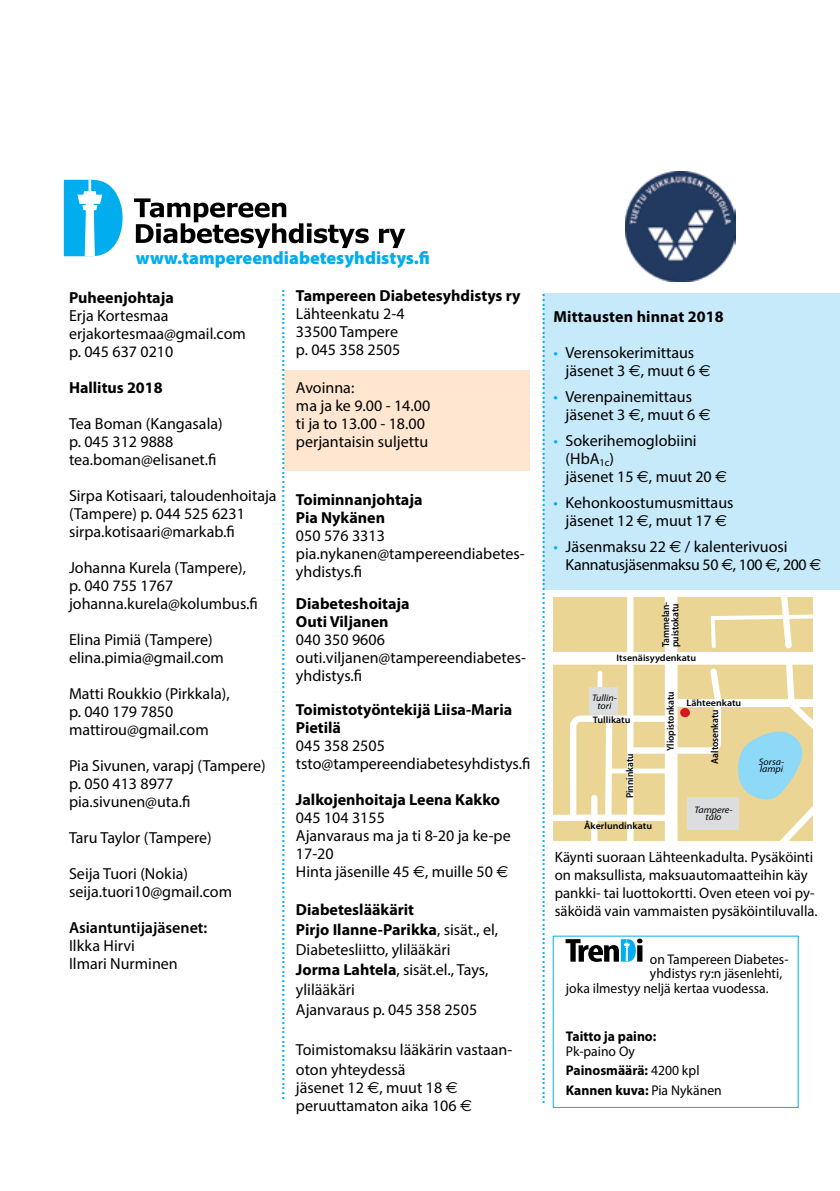
<style>
.page{position:relative;width:840px;height:1191px;background:#fff}
.page>*{position:absolute;margin:0;border:0;box-sizing:border-box;transform-origin:0 0}
.t1{font:18px "Myriad Pro";color:#00aeef}
.t2{font:900 18px "Myriad Pro";color:#00aeef}
.t3{font:16px/18px "Myriad Pro";color:#000}
.t4{font:700 16px/18px "Myriad Pro";color:#000}
.t5{font:600 16px "Myriad Pro";color:#000}
.t6{font:15px/18px "Myriad Pro";color:#000}
.t7{font:14px/19.4px "Myriad Pro";color:#000}
.t8{font:700 14px "Myriad Pro";color:#000}
.t9{font:600 10px/9.2px "Myriad Pro";color:#000;scale:.94 1}
.t10{font:600 9.4px "Myriad Pro";color:#000;scale:1.06 1}
.t11{font:italic 9.4px/7.8px "Myriad Pro";color:#000;text-align:center;scale:1.06 1}
.s1{font-family:"Euro Sans"}
.s2{font-weight:700}
.s3{color:#00aeef}
</style>
<div class="page">
<div style="left:284px;top:370px;width:246px;height:101px;background:#fee6d1"></div>
<div style="left:543px;top:293px;width:296px;height:297px;background:#c7eafb"></div>
<svg style="left:64px;top:180px;width:58px;height:76px"></svg>
<svg style="left:379px;top:229px;width:26px;height:19px"></svg>
<svg style="left:134px;top:198px;width:234px;height:50px"></svg>
<svg style="left:553px;top:597px;width:259px;height:244px"></svg>
<div style="left:686px;top:797px;width:52px;height:32px;background:#dcddde"></div>
<div style="left:589px;top:687px;width:28px;height:27px;background:#dcddde"></div>
<svg style="left:679px;top:708px;width:10px;height:9px"></svg>
<svg style="left:565px;top:938px;width:77px;height:24px"></svg>
<img style="left:625px;top:171px;width:110px;height:110px">
<p class="t2" style="left:136px;top:246px;width:295px">www.tampereendiabetesyhdistys.fi</p>
<p class="t4" style="left:296px;top:287px;width:226px">Tampereen Diabetesyhdistys ry</p>
<p class="t3" style="left:296px;top:304px;width:110px">Lähteenkatu 2-4<br>33500 Tampere p. 045 358 2505</p>
<p class="t3" style="left:296px;top:378px;width:136px">Avoinna:<br>ma ja ke 9.00 - 14.00 ti ja to 13.00 - 18.00 perjantaisin suljettu</p>
<p class="t1" style="left:299px;top:289px;width:812px;rotate:90deg">..............................................................................................................................................................................</p>
<p class="t1" style="left:559px;top:293px;width:812px;rotate:90deg">..............................................................................................................................................................................</p>
<p class="t4" style="left:69px;top:289px;width:106px">Puheenjohtaja</p>
<p class="t3" style="left:69px;top:307px;width:178px">Erja Kortesmaa erjakortesmaa@gmail.com p. 045 637 0210</p>
<p class="t4" style="left:69px;top:379px;width:95px">Hallitus 2018</p>
<p class="t3" style="left:69px;top:415px;width:155px">Tea Boman (Kangasala) p. 045 312 9888 tea.boman@elisanet.fi</p>
<p class="t3" style="left:69px;top:487px;width:209px">Sirpa Kotisaari, taloudenhoitaja (Tampere) p. 044 525 6231 sirpa.kotisaari@markab.fi</p>
<p class="t3" style="left:69px;top:559px;width:190px">Johanna Kurela (Tampere), p. 040 755 1767 johanna.kurela@kolumbus.fi</p>
<p class="t3" style="left:69px;top:631px;width:156px">Elina Pimiä (Tampere) elina.pimia@gmail.com</p>
<p class="t3" style="left:69px;top:685px;width:162px">Matti Roukkio (Pirkkala), p. 040 179 7850 mattirou@gmail.com</p>
<p class="t3" style="left:69px;top:757px;width:198px">Pia Sivunen, varapj (Tampere) p. 050 413 8977 pia.sivunen@uta.fi</p>
<p class="t3" style="left:69px;top:829px;width:144px">Taru Taylor (Tampere)</p>
<p class="t3" style="left:69px;top:865px;width:164px">Seija Tuori (Nokia) seija.tuori10@gmail.com</p>
<p class="t5" style="left:69px;top:919px;width:140px">Asiantuntijajäsenet:</p>
<p class="t3" style="left:69px;top:937px;width:110px">Ilkka Hirvi<br>Ilmari Nurminen</p>
<p class="t4" style="left:296px;top:491px;width:128px">Toiminnanjohtaja<br>Pia Nykänen</p>
<p class="t3" style="left:296px;top:526px;width:230px">050 576 3313 pia.nykanen@tampereendiabetes&shy;yhdistys.fi</p>
<p class="t4" style="left:296px;top:595px;width:115px">Diabeteshoitaja<br>Outi Viljanen</p>
<p class="t3" style="left:296px;top:630px;width:231px">040 350 9606 outi.viljanen@tampereendiabetes&shy;yhdistys.fi</p>
<p class="t4" style="left:296px;top:701px;width:217px">Toimistotyöntekijä Liisa-Maria<br>Pietilä</p>
<p class="t3" style="left:296px;top:736px;width:236px">045 358 2505 tsto@tampereendiabetesyhdistys.fi</p>
<p class="t4" style="left:296px;top:791px;width:205px">Jalkojenhoitaja Leena Kakko</p>
<p class="t3" style="left:296px;top:808px;width:216px">045 104 3155<br>Ajanvaraus ma ja ti 8-20 ja ke-pe<br>17-20<br>Hinta jäsenille 45 <span class="s1">€</span>, muille 50 <span class="s1">€</span></p>
<p class="t3" style="left:296px;top:899px;width:203px;line-height:20px"><span class="s2">Diabeteslääkärit<br>Pirjo Ilanne-Parikka</span>, sisät., el,<br>Diabetesliitto, ylilääkäri<br><span class="s2">Jorma Lahtela</span>, sisät.el., Tays, ylilääkäri<br>Ajanvaraus p. 045 358 2505</p>
<p class="t3" style="left:296px;top:1039px;width:218px;line-height:20px">Toimistomaksu lääkärin vastaan&shy;oton yhteydessä</p>
<p class="t3" style="left:296px;top:1078px;width:177px">jäsenet 12 <span class="s1">€</span>, muut 18 <span class="s1">€ </span>peruuttamaton aika 106 <span class="s1">€</span></p>
<p class="t4" style="left:553px;top:308px;width:172px">Mittausten hinnat 2018</p>
<p class="t3" style="left:565px;top:343px;width:147px;text-indent:-12px"><span class="s3">•</span> Verensokerimittaus jäsenet 3 <span class="s1">€</span>, muut 6 <span class="s1">€</span></p>
<p class="t3" style="left:565px;top:387px;width:147px;text-indent:-12px"><span class="s3">•</span> Verenpainemittaus jäsenet 3 <span class="s1">€</span>, muut 6 <span class="s1">€</span></p>
<p class="t3" style="left:565px;top:431px;width:163px;text-indent:-12px"><span class="s3">•</span> Sokerihemoglobiini (HbA<sub>1c</sub>)<br>jäsenet 15 <span class="s1">€</span>, muut 20 <span class="s1">€</span></p>
<p class="t3" style="left:553px;top:493px;width:181px;text-align:center"><span class="s3">•</span> Kehonkoostumusmittaus jäsenet 12 <span class="s1">€</span>, muut 17 <span class="s1">€</span></p>
<p class="t3" style="left:565px;top:537px;width:257px;text-indent:-12px"><span class="s3">•</span> Jäsenmaksu 22 <span class="s1">€</span> / kalenterivuosi<br>Kannatusjäsenmaksu 50 <span class="s1">€</span>, 100 <span class="s1">€</span>, 200 <span class="s1">€</span></p>
<p class="t9" style="left:661px;top:647px;width:49px;rotate:-90deg">Tammelan&shy;puistokatu</p>
<p class="t10" style="left:616px;top:653px;width:77px">Itsenäisyydenkatu</p>
<p class="t10" style="left:686px;top:697px;width:53px">Lähteenkatu</p>
<p class="t9" style="left:710px;top:763px;width:59px;rotate:-90deg">Aaltosenkatu</p>
<p class="t9" style="left:665px;top:751px;width:65px;rotate:-90deg">Yliopistonkatu</p>
<p class="t11" style="left:591px;top:694px;width:25px">Tullin&shy;tori</p>
<p class="t10" style="left:592px;top:714px;width:37px">Tullikatu</p>
<p class="t9" style="left:625px;top:798px;width:49px;rotate:-90deg">Pinninkatu</p>
<p class="t10" style="left:584px;top:820px;width:65px">Åkerlundinkatu</p>
<p class="t11" style="left:694px;top:805px;width:37px">Tampere&shy;talo</p>
<p class="t11" style="left:758px;top:757px;width:25px;text-align:left">Sorsa&shy;lampi</p>
<p class="t6" style="left:554px;top:847px;width:264px">Käynti suoraan Lähteenkadulta. Pysäköinti on maksullista, maksuautomaatteihin käy pankki- tai luottokortti. Oven eteen voi py&shy;säköidä vain vammaisten pysäköintiluvalla.</p>
<p class="t7" style="left:649px;top:949px;width:140px">on Tampereen Diabetes-</p>
<p class="t7" style="left:649px;top:963px;width:134px">yhdistys ry:n jäsenlehti,</p>
<p class="t7" style="left:565px;top:978px;width:204px">joka ilmestyy neljä kertaa vuodessa.</p>
<p class="t8" style="left:565px;top:1028px;width:92px">Taitto ja paino:</p>
<p class="t7" style="left:565px;top:1041px;width:157px">Pk-paino Oy<br><span class="s2">Painosmäärä:</span> 4200 kpl<br><span class="s2">Kannen kuva:</span> Pia Nykänen</p>
</div>
